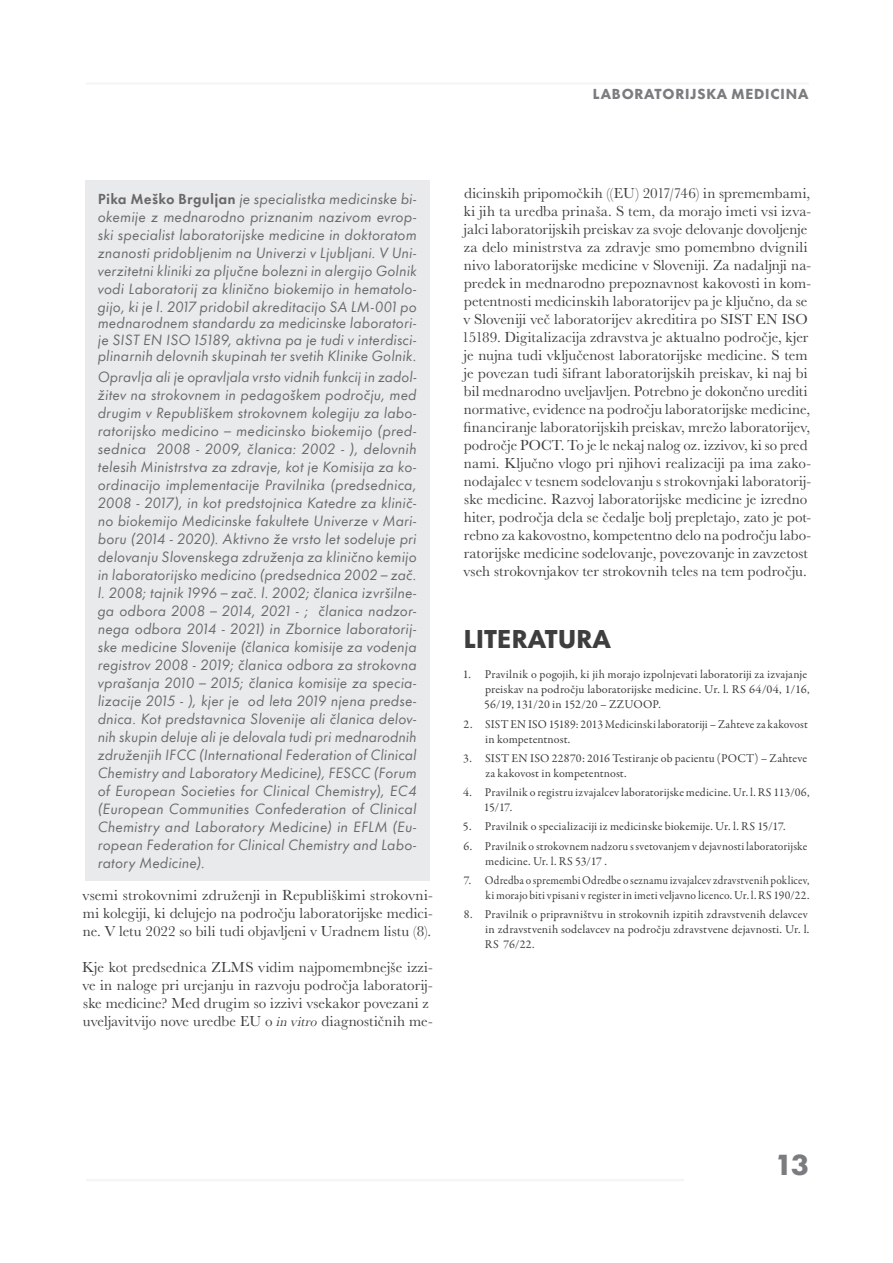
<style>
.page{position:relative;width:893px;height:1263px;background:#fff}
.page>*{position:absolute;margin:0;border:0;box-sizing:border-box;transform-origin:0 0}
.t1{font:800 27px "Futura Now Headline";color:#7a7c7f}
._00_Naslov_3_2021_Li{font:800 24px "Futura Now Headline";letter-spacing:.01em;color:#3e3e3f}
._00_TXT_BODY_2019{font:15px/18px "Baskerville URW";letter-spacing:.005em;color:#3e3e3f}
._00_TXT_Body_CV{font:italic 13.5px/18px "Futura Now Text";letter-spacing:.005em;color:#69696c;text-align:justify}
.t2{font:800 13.5px "Futura Now Headline";letter-spacing:.06em;color:#7a7c7f}
.t3{font:12px/15px "Garamond Premr Pro";letter-spacing:.01em;color:#3e3e3f}
.s1{font-weight:700;font-style:normal}
.s2{font-style:italic;font-size:13.5px}
</style>
<div class="page">
<div style="left:85px;top:180px;width:344px;height:701px;background:#e9eaeb"></div>
<hr style="left:86px;top:82px;width:723px;height:3px;background:#f5f5f6">
<hr style="left:86px;top:1179px;width:598px;height:2px;background:#f5f5f6">
<p class="t2" style="left:593px;top:82px;width:217px">LABORATORIJSKA MEDICINA</p>
<p class="_00_TXT_Body_CV" style="left:98px;top:189px;width:320px"><span class="s1">Pika Meško Brguljan</span> je specialistka medicinske bi&shy;okemije z mednarodno priznanim nazivom evrop&shy;ski specialist laboratorijske medicine in doktoratom znanosti pridobljenim na Univerzi v Ljubljani. V Uni&shy;verzitetni kliniki za pljučne bolezni in alergijo Golnik vodi Laboratorij za klinično biokemijo in hematolo&shy;gijo, ki je l. 2017 pridobil akreditacijo SA LM-001 po</p>
<p class="_00_TXT_Body_CV" style="left:98px;top:314px;width:320px;line-height:16.5px">mednarodnem standardu za medicinske laboratori&shy;je SIST EN ISO 15189, aktivna pa je tudi v interdisci&shy;plinarnih delovnih skupinah ter svetih Klinike Golnik.</p>
<p class="_00_TXT_Body_CV" style="left:98px;top:367px;width:320px">Opravlja ali je opravljala vrsto vidnih funkcij in zadol&shy;žitev na strokovnem in pedagoškem področju, med drugim v Republiškem strokovnem kolegiju za labo&shy;ratorijsko medicino – medicinsko biokemijo (pred&shy;sednica 2008 - 2009, članica: 2002 - ), delovnih telesih Ministrstva za zdravje, kot je Komisija za ko&shy;ordinacijo implementacije Pravilnika (predsednica, 2008 - 2017), in kot predstojnica Katedre za klinič&shy;no biokemijo Medicinske fakultete Univerze v Mari&shy;boru (2014 - 2020). Aktivno že vrsto let sodeluje pri delovanju Slovenskega združenja za klinično kemijo in laboratorijsko medicino (predsednica 2002 – zač. l. 2008; tajnik 1996 – zač. l. 2002; članica izvršilne&shy;ga odbora 2008 – 2014, 2021 - ; članica nadzor&shy;nega odbora 2014 - 2021) in Zbornice laboratorij&shy;ske medicine Slovenije (članica komisije za vodenja registrov 2008 - 2019; članica odbora za strokovna vprašanja 2010 – 2015; članica komisije za specia&shy;lizacije 2015 - ), kjer je od leta 2019 njena predse&shy;dnica. Kot predstavnica Slovenije ali članica delov&shy;nih skupin deluje ali je delovala tudi pri mednarodnih združenjih IFCC (International Federation of Clinical Chemistry and Laboratory Medicine), FESCC (Forum of European Societies for Clinical Chemistry), EC4 (European Communities Confederation of Clinical Chemistry and Laboratory Medicine) in EFLM (Eu&shy;ropean Federation for Clinical Chemistry and Labo&shy;ratory Medicine).</p>
<p class="_00_TXT_BODY_2019" style="left:82px;top:886px;width:352px;text-align:justify">vsemi strokovnimi združenji in Republiškimi strokovni&shy;mi kolegiji, ki delujejo na področju laboratorijske medici&shy;ne. V letu 2022 so bili tudi objavljeni v Uradnem listu (8).</p>
<p class="_00_TXT_BODY_2019" style="left:82px;top:958px;width:352px">Kje kot predsednica ZLMS vidim najpomembnejše izzi&shy;ve in naloge pri urejanju in razvoju področja laboratorij&shy;ske medicine? Med drugim so izzivi vsekakor povezani z uveljavitvijo nove uredbe EU o <span class="s2">in vitro</span> diagnostičnih me-</p>
<p class="_00_TXT_BODY_2019" style="left:462px;top:184px;width:351px">dicinskih pripomočkih ((EU) 2017/746) in spremembami, ki jih ta uredba prinaša. S tem, da morajo imeti vsi izva&shy;jalci laboratorijskih preiskav za svoje delovanje dovoljenje za delo ministrstva za zdravje smo pomembno dvignili nivo laboratorijske medicine v Sloveniji. Za nadaljnji na&shy;predek in mednarodno prepoznavnost kakovosti in kom&shy;petentnosti medicinskih laboratorijev pa je ključno, da se v Sloveniji več laboratorijev akreditira po SIST EN ISO 15189. Digitalizacija zdravstva je aktualno področje, kjer je nujna tudi vključenost laboratorijske medicine. S tem je povezan tudi šifrant laboratorijskih preiskav, ki naj bi bil mednarodno uveljavljen. Potrebno je dokončno urediti normative, evidence na področju laboratorijske medicine, financiranje laboratorijskih preiskav, mrežo laboratorijev, področje POCT. To je le nekaj nalog oz. izzivov, ki so pred nami. Ključno vlogo pri njihovi realizaciji pa ima zako&shy;nodajalec v tesnem sodelovanju s strokovnjaki laboratorij&shy;ske medicine. Razvoj laboratorijske medicine je izredno hiter, področja dela se čedalje bolj prepletajo, zato je pot&shy;rebno za kakovostno, kompetentno delo na področju labo&shy;ratorijske medicine sodelovanje, povezovanje in zavzetost vseh strokovnjakov ter strokovnih teles na tem področju.</p>
<p class="_00_Naslov_3_2021_Li" style="left:464px;top:618px;width:148px">LITERATURA</p>
<p class="t3" style="left:484px;top:667px;width:327px;text-indent:-22px">1. Pravilnik o pogojih, ki jih morajo izpolnjevati laboratoriji za izvajanje preiskav na področju laboratorijske medicine. Ur. l. RS 64/04, 1/16,<br>56/19, 131/20 in 152/20 – ZZUOOP.</p>
<p class="t3" style="left:485px;top:717px;width:324px;text-indent:-22px">2. SIST EN ISO 15189: 2013 Medicinski laboratoriji – Zahteve za kakovost in kompetentnost.</p>
<p class="t3" style="left:486px;top:751px;width:323px;text-indent:-22px">3. SIST EN ISO 22870: 2016 Testiranje ob pacientu (POCT) – Zahteve za kakovost in kompetentnost.</p>
<p class="t3" style="left:484px;top:785px;width:327px;text-indent:-21px">4. Pravilnik o registru izvajalcev laboratorijske medicine. Ur. l. RS 113/06,<br>15/17.</p>
<p class="t3" style="left:463px;top:819px;width:324px">5. Pravilnik o specializaciji iz medicinske biokemije. Ur. l. RS 15/17.</p>
<p class="t3" style="left:485px;top:839px;width:323px;text-indent:-22px">6. Pravilnik o strokovnem nadzoru s svetovanjem v dejavnosti laboratorijske medicine. Ur. l. RS 53/17 .</p>
<p class="t3" style="left:464px;top:873px;width:347px;text-align:right">7. Odredba o spremembi Odredbe o seznamu izvajalcev zdravstvenih poklicev, ki morajo biti vpisani v register in imeti veljavno licenco. Ur. l. RS 190/22.</p>
<p class="t3" style="left:485px;top:907px;width:326px;text-indent:-21px">8. Pravilnik o pripravništvu in strokovnih izpitih zdravstvenih delavcev in zdravstvenih sodelavcev na področju zdravstvene dejavnosti. Ur. l.<br>RS 76/22.</p>
<h1 class="t1" style="left:778px;top:1141px;width:32px">13</h1>
</div>
